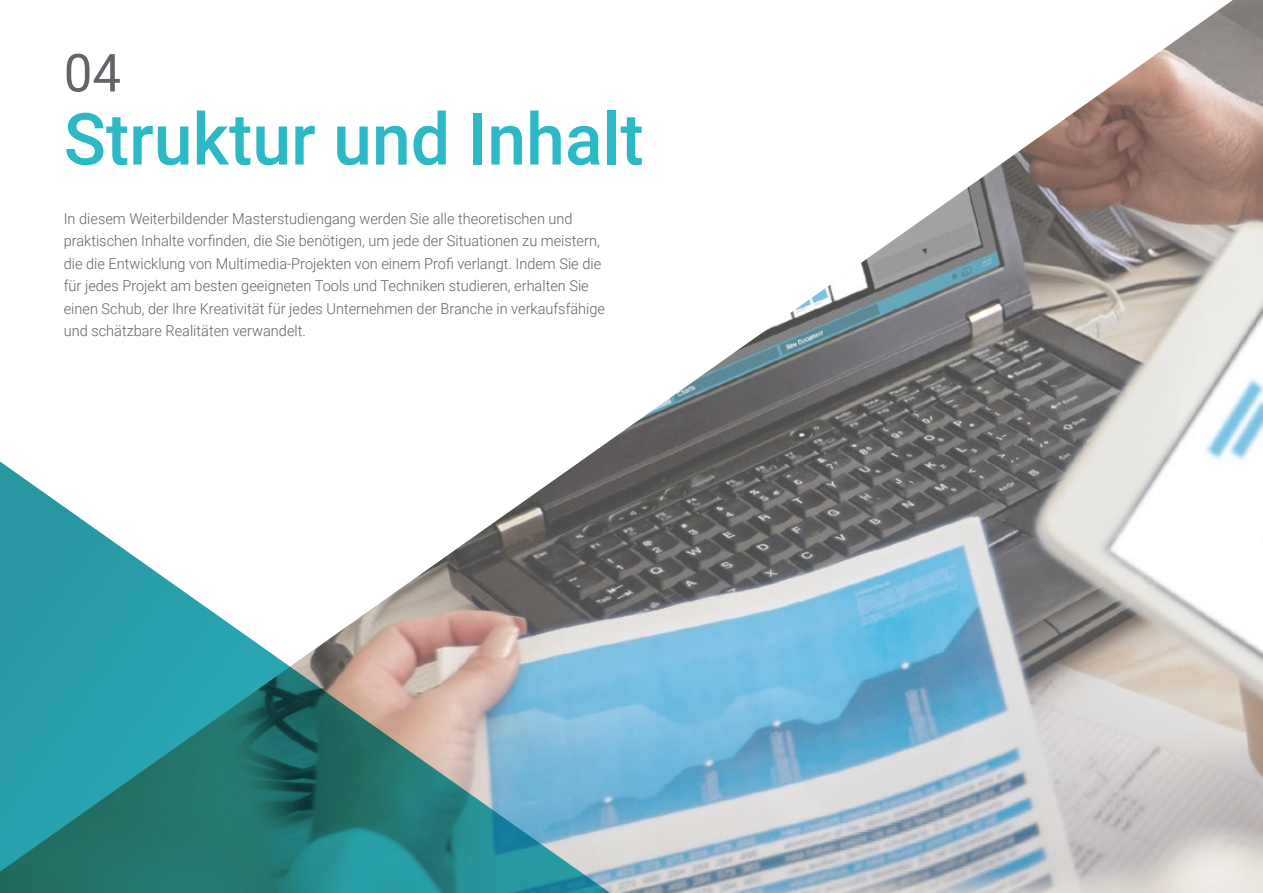
<style>
.page{position:relative;width:1263px;height:893px;background:#fff}
.page>*{position:absolute;margin:0;border:0;box-sizing:border-box;transform-origin:0 0}
.t1{font:500 72px "Roboto";color:#2db8c5}
.t2{font:52.5px "Roboto";color:#61646a}
.t3{font:300 15px/22.5px "Roboto";color:#61646a}
</style>
<div class="page">
<img style="left:602px;top:0;width:661px;height:893px">
<svg style="left:0;top:446px;width:640px;height:447px"></svg>
<h2 class="t2" style="left:64px;top:36px;width:59px">04</h2>
<h1 class="t1" style="left:64px;top:89px;width:581px">Struktur und Inhalt</h1>
<p class="t3" style="left:64px;top:207px;width:543px">In diesem Weiterbildender Masterstudiengang werden Sie alle theoretischen und praktischen Inhalte vorfinden, die Sie benötigen, um jede der Situationen zu meistern, die die Entwicklung von Multimedia-Projekten von einem Profi verlangt. Indem Sie die für jedes Projekt am besten geeigneten Tools und Techniken studieren, erhalten Sie einen Schub, der Ihre Kreativität für jedes Unternehmen der Branche in verkaufsfähige und schätzbare Realitäten verwandelt.</p>
</div>
